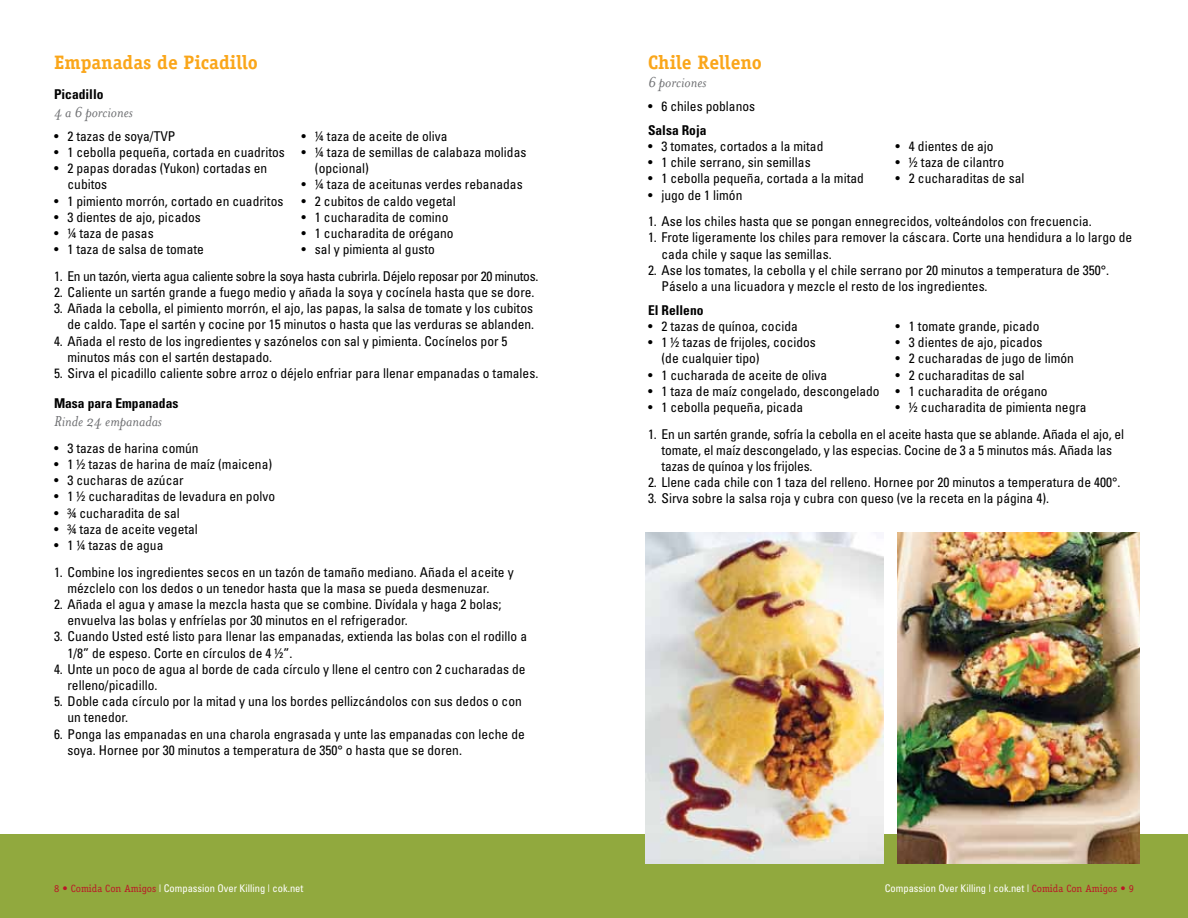
<style>
.page{position:relative;width:1188px;height:918px;background:#fff}
.page>*{position:absolute;margin:0;border:0;box-sizing:border-box;transform-origin:0 0}
.t1{font:700 19.5px "Officina Serif";color:#faa61a}
.t2{font:italic 16.5px "Mrs Eaves";color:#6d6e71}
.t3{font:condensed 13.5px/16.2px "Univers";color:#000}
.t4{font:condensed 13.5px "Univers";letter-spacing:-.02em;color:#000}
.t5{font:700 condensed 13.5px "Univers";color:#000}
.t6{font:condensed 10.5px "Univers";color:#fff}
.s1{font-family:"Officina Serif";font-stretch:normal;color:#bb1626}
</style>
<div class="page">
<div style="left:0;top:834px;width:1188px;height:84px;background:#91a93e"></div>
<img style="left:897px;top:532px;width:243px;height:332px">
<img style="left:645px;top:532px;width:238px;height:332px">
<h1 class="t1" style="left:54px;top:51px;width:206px">Empanadas de Picadillo</h1>
<p class="t5" style="left:54px;top:86px;width:51px">Picadillo</p>
<p class="t2" style="left:54px;top:103px;width:80px">4 a 6 porciones</p>
<p class="t3" style="left:54px;top:127px;width:123px">• 2 tazas de soya/TVP</p>
<p class="t3" style="left:54px;top:144px;width:232px">• 1 cebolla pequeña, cortada en cuadritos</p>
<p class="t3" style="left:68px;top:160px;width:201px;text-indent:-14px">• 2 papas doradas (Yukon) cortadas en cubitos</p>
<p class="t3" style="left:54px;top:192px;width:231px">• 1 pimiento morrón, cortado en cuadritos</p>
<p class="t3" style="left:54px;top:208px;width:148px">• 3 dientes de ajo, picados</p>
<p class="t3" style="left:54px;top:225px;width:101px">• ¼ taza de pasas</p>
<p class="t3" style="left:54px;top:241px;width:151px">• 1 taza de salsa de tomate</p>
<p class="t3" style="left:301px;top:127px;width:148px">• ¼ taza de aceite de oliva</p>
<p class="t3" style="left:315px;top:144px;width:213px;text-indent:-14px">• ¼ taza de semillas de calabaza molidas (opcional)</p>
<p class="t3" style="left:301px;top:176px;width:223px">• ¼ taza de aceitunas verdes rebanadas</p>
<p class="t3" style="left:301px;top:192px;width:156px">• 2 cubitos de caldo vegetal</p>
<p class="t3" style="left:301px;top:208px;width:148px">• 1 cucharadita de comino</p>
<p class="t3" style="left:301px;top:225px;width:154px">• 1 cucharadita de orégano</p>
<p class="t3" style="left:301px;top:241px;width:135px">• sal y pimienta al gusto</p>
<p class="t4" style="left:54px;top:267px;width:486px">1. En un tazón, vierta agua caliente sobre la soya hasta cubrirla. Déjelo reposar por 20 minutos.</p>
<p class="t3" style="left:54px;top:284px;width:482px">2. Caliente un sartén grande a fuego medio y añada la soya y cocínela hasta que se dore.</p>
<p class="t3" style="left:54px;top:300px;width:482px;text-align:right">3. Añada la cebolla, el pimiento morrón, el ajo, las papas, la salsa de tomate y los cubitos de caldo. Tape el sartén y cocine por 15 minutos o hasta que las verduras se ablanden.</p>
<p class="t3" style="left:68px;top:332px;width:442px;text-indent:-14px">4. Añada el resto de los ingredientes y sazónelos con sal y pimienta. Cocínelos por 5 minutos más con el sartén destapado.</p>
<p class="t3" style="left:54px;top:365px;width:486px">5. Sirva el picadillo caliente sobre arroz o déjelo enfriar para llenar empanadas o tamales.</p>
<p class="t5" style="left:54px;top:395px;width:126px">Masa para Empanadas</p>
<p class="t2" style="left:54px;top:412px;width:109px">Rinde 24 empanadas</p>
<p class="t3" style="left:54px;top:439px;width:146px">• 3 tazas de harina común</p>
<p class="t3" style="left:54px;top:456px;width:220px">• 1 ½ tazas de harina de maíz (maicena)</p>
<p class="t3" style="left:54px;top:472px;width:131px">• 3 cucharas de azúcar</p>
<p class="t3" style="left:54px;top:488px;width:223px">• 1 ½ cucharaditas de levadura en polvo</p>
<p class="t3" style="left:54px;top:504px;width:127px">• ¾ cucharadita de sal</p>
<p class="t3" style="left:54px;top:520px;width:145px">• ¾ taza de aceite vegetal</p>
<p class="t3" style="left:54px;top:537px;width:111px">• 1 ¼ tazas de agua</p>
<p class="t3" style="left:68px;top:563px;width:448px;text-indent:-14px">1. Combine los ingredientes secos en un tazón de tamaño mediano. Añada el aceite y mézclelo con los dedos o un tenedor hasta que la masa se pueda desmenuzar.</p>
<p class="t3" style="left:68px;top:596px;width:436px;text-indent:-14px">2. Añada el agua y amase la mezcla hasta que se combine. Divídala y haga 2 bolas; envuelva las bolas y enfríelas por 30 minutos en el refrigerador.</p>
<p class="t3" style="left:68px;top:628px;width:461px;text-indent:-14px">3. Cuando Usted esté listo para llenar las empanadas, extienda las bolas con el rodillo a<br>1/8” de espeso. Corte en círculos de 4 ½”.</p>
<p class="t3" style="left:68px;top:661px;width:460px;text-indent:-14px">4. Unte un poco de agua al borde de cada círculo y llene el centro con 2 cucharadas de relleno/picadillo.</p>
<p class="t3" style="left:68px;top:693px;width:456px;text-indent:-14px">5. Doble cada círculo por la mitad y una los bordes pellizcándolos con sus dedos o con un tenedor.</p>
<p class="t3" style="left:68px;top:725px;width:459px;text-indent:-14px">6. Ponga las empanadas en una charola engrasada y unte las empanadas con leche de soya. Hornee por 30 minutos a temperatura de 350° o hasta que se doren.</p>
<h1 class="t1" style="left:648px;top:51px;width:116px">Chile Relleno</h1>
<p class="t2" style="left:648px;top:74px;width:60px">6 porciones</p>
<p class="t3" style="left:648px;top:98px;width:109px">• 6 chiles poblanos</p>
<p class="t5" style="left:648px;top:122px;width:60px">Salsa Roja</p>
<p class="t3" style="left:648px;top:138px;width:177px">• 3 tomates, cortados a la mitad</p>
<p class="t3" style="left:648px;top:154px;width:164px">• 1 chile serrano, sin semillas</p>
<p class="t3" style="left:648px;top:170px;width:217px">• 1 cebolla pequeña, cortada a la mitad</p>
<p class="t3" style="left:648px;top:186px;width:96px">• jugo de 1 limón</p>
<p class="t3" style="left:895px;top:138px;width:100px">• 4 dientes de ajo</p>
<p class="t3" style="left:895px;top:154px;width:110px">• ½ taza de cilantro</p>
<p class="t3" style="left:895px;top:170px;width:130px">• 2 cucharaditas de sal</p>
<p class="t3" style="left:648px;top:213px;width:445px">1. Ase los chiles hasta que se pongan ennegrecidos, volteándolos con frecuencia.</p>
<p class="t3" style="left:662px;top:229px;width:472px;text-indent:-14px">1. Frote ligeramente los chiles para remover la cáscara. Corte una hendidura a lo largo de cada chile y saque las semillas.</p>
<p class="t3" style="left:662px;top:262px;width:449px;text-indent:-14px">2. Ase los tomates, la cebolla y el chile serrano por 20 minutos a temperatura de 350°.<br>Páselo a una licuadora y mezcle el resto de los ingredientes.</p>
<p class="t5" style="left:648px;top:302px;width:57px">El Relleno</p>
<p class="t3" style="left:648px;top:318px;width:151px">• 2 tazas de quínoa, cocida</p>
<p class="t3" style="left:662px;top:334px;width:156px;text-indent:-14px">• 1 ½ tazas de frijoles, cocidos (de cualquier tipo)</p>
<p class="t3" style="left:648px;top:366px;width:181px">• 1 cucharada de aceite de oliva</p>
<p class="t3" style="left:648px;top:383px;width:233px">• 1 taza de maíz congelado, descongelado</p>
<p class="t3" style="left:648px;top:399px;width:157px">• 1 cebolla pequeña, picada</p>
<p class="t3" style="left:895px;top:318px;width:145px">• 1 tomate grande, picado</p>
<p class="t3" style="left:895px;top:334px;width:148px">• 3 dientes de ajo, picados</p>
<p class="t3" style="left:895px;top:350px;width:180px">• 2 cucharadas de jugo de limón</p>
<p class="t3" style="left:895px;top:366px;width:130px">• 2 cucharaditas de sal</p>
<p class="t3" style="left:895px;top:383px;width:154px">• 1 cucharadita de orégano</p>
<p class="t3" style="left:895px;top:399px;width:193px">• ½ cucharadita de pimienta negra</p>
<p class="t3" style="left:662px;top:425px;width:464px;text-indent:-14px">1. En un sartén grande, sofría la cebolla en el aceite hasta que se ablande. Añada el ajo, el tomate, el maíz descongelado, y las especias. Cocine de 3 a 5 minutos más. Añada las tazas de quínoa y los frijoles.</p>
<p class="t3" style="left:648px;top:474px;width:474px">2. Llene cada chile con 1 taza del relleno. Hornee por 20 minutos a temperatura de 400°.</p>
<p class="t3" style="left:648px;top:490px;width:403px">3. Sirva sobre la salsa roja y cubra con queso (ve la receta en la página 4).</p>
<p class="t6" style="left:54px;top:882px;width:251px"><span class="s1">8 • Comida Con Amigos</span> | Compassion Over Killing | cok.net</p>
<p class="t6" style="left:885px;top:882px;width:251px">Compassion Over Killing | cok.net | <span class="s1">Comida Con Amigos • 9</span></p>
</div>
